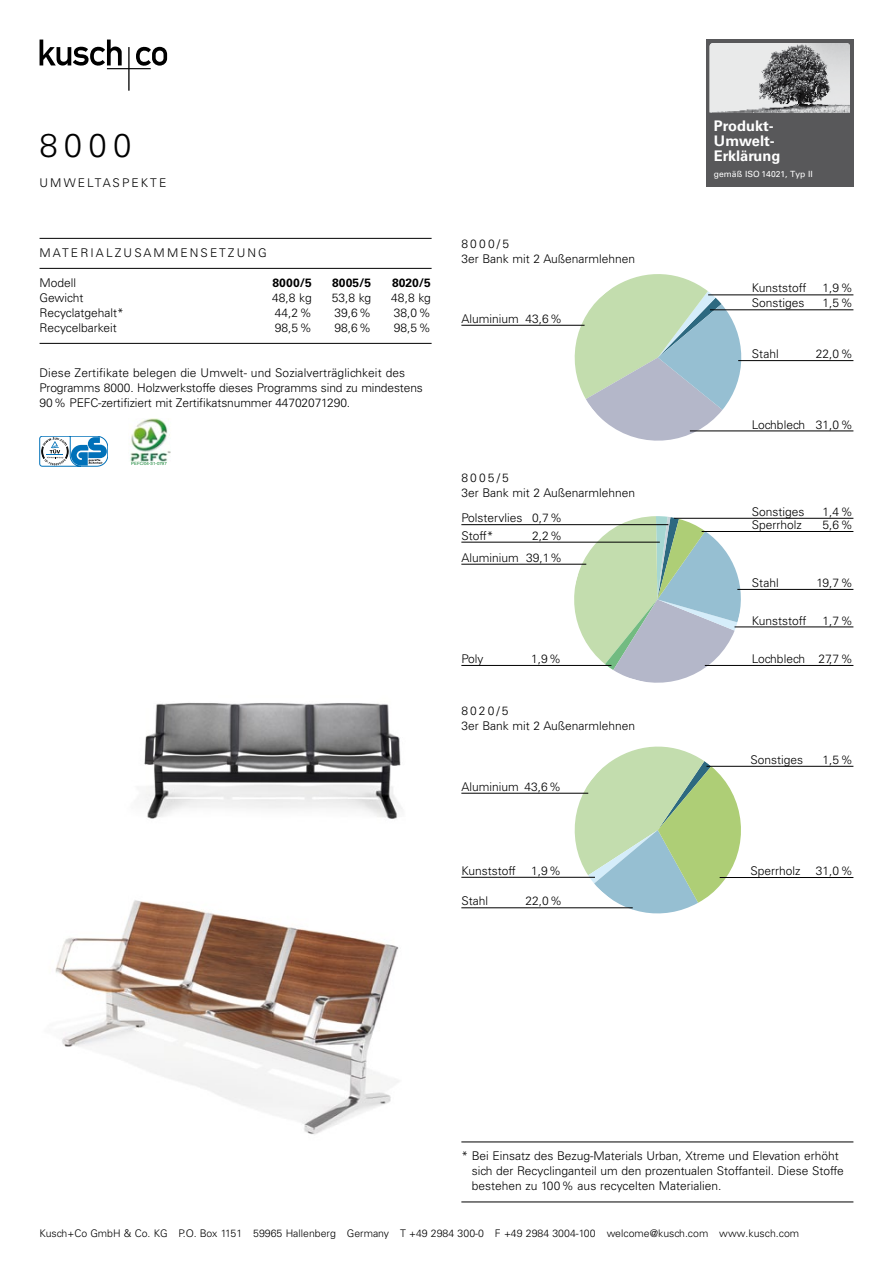
<style>
.page{position:relative;width:893px;height:1263px;background:#fff}
.page>*{position:absolute;margin:0;border:0;box-sizing:border-box;transform-origin:0 0}
.t1{font:300 33px "Univers LT";color:#000}
.t2{font:700 14.7px/14.7px "Univers LT";color:#fff}
.t3{font:300 12px/15px "Univers LT";color:#000}
.t4{font:300 12px "Univers LT";letter-spacing:.175em;color:#000}
.t5{font:700 12px "Univers LT";color:#000}
.t6{font:300 10.5px "Univers LT";color:#000}
.t7{font:8.55px "Univers LT";color:#fff}
.t8{font:4.35px "Helvetica";letter-spacing:.01em;color:#0d812e}
</style>
<div class="page">
<svg style="left:40px;top:40px;width:127px;height:51px"></svg>
<div style="left:706px;top:40px;width:147px;height:147px;background:#58585a"></div>
<img style="left:710px;top:43px;width:140px;height:70px">
<hr style="left:40px;top:238px;width:392px;height:1px;background:#000">
<hr style="left:40px;top:268px;width:392px;height:1px;background:#000">
<hr style="left:40px;top:343px;width:392px;height:1px;background:#000">
<svg style="left:40px;top:436px;width:68px;height:30px"></svg>
<img style="left:130px;top:418px;width:41px;height:43px">
<hr style="left:461px;top:1142px;width:392px;height:1px;background:#000">
<hr style="left:461px;top:1202px;width:392px;height:1px;background:#000">
<svg style="left:560px;top:516px;width:195px;height:167px"></svg>
<hr style="left:705px;top:665px;width:148px;height:1px;background:#000">
<hr style="left:734px;top:627px;width:119px;height:1px;background:#000">
<hr style="left:737px;top:589px;width:116px;height:1px;background:#000">
<hr style="left:702px;top:531px;width:151px;height:1px;background:#000">
<hr style="left:674px;top:518px;width:179px;height:1px;background:#000">
<hr style="left:461px;top:524px;width:207px;height:1px;background:#000">
<hr style="left:461px;top:542px;width:199px;height:1px;background:#000">
<svg style="left:559px;top:274px;width:197px;height:167px"></svg>
<hr style="left:710px;top:310px;width:143px;height:1px;background:#000">
<hr style="left:461px;top:325px;width:124px;height:1px;background:#000">
<hr style="left:690px;top:431px;width:163px;height:1px;background:#000">
<hr style="left:708px;top:295px;width:145px;height:1px;background:#000">
<svg style="left:559px;top:746px;width:198px;height:168px"></svg>
<hr style="left:461px;top:793px;width:127px;height:1px;background:#000">
<hr style="left:461px;top:877px;width:134px;height:1px;background:#000">
<hr style="left:461px;top:907px;width:172px;height:1px;background:#000">
<hr style="left:720px;top:877px;width:133px;height:1px;background:#000">
<hr style="left:706px;top:766px;width:147px;height:1px;background:#000">
<hr style="left:461px;top:665px;width:150px;height:1px;background:#000">
<img style="left:144px;top:702px;width:258px;height:117px">
<img style="left:55px;top:900px;width:344px;height:235px">
<hr style="left:738px;top:360px;width:115px;height:1px;background:#000">
<hr style="left:461px;top:564px;width:125px;height:1px;background:#000">
<h1 class="t1" style="left:40px;top:125px;width:94px">8000</h1>
<p class="t4" style="left:40px;top:175px;width:128px">Umweltaspekte</p>
<p class="t4" style="left:40px;top:245px;width:127px">Materialz usamm</p>
<p class="t4" style="left:180px;top:245px;width:88px">ensetz ung</p>
<p class="t3" style="left:40px;top:275px;width:38px">Modell</p>
<p class="t5" style="left:273px;top:275px;width:41px">8000/5</p>
<p class="t5" style="left:332px;top:275px;width:40px">8005/5</p>
<p class="t5" style="left:392px;top:275px;width:40px">8020/5</p>
<p class="t3" style="left:40px;top:290px;width:45px">Gewicht</p>
<p class="t3" style="left:272px;top:290px;width:41px">48,8 kg</p>
<p class="t3" style="left:332px;top:290px;width:41px">53,8 kg</p>
<p class="t3" style="left:391px;top:290px;width:41px">48,8 kg</p>
<p class="t3" style="left:40px;top:305px;width:86px">Recyclatgehalt*</p>
<p class="t3" style="left:275px;top:305px;width:38px">44,2%</p>
<p class="t3" style="left:334px;top:305px;width:38px">39,6%</p>
<p class="t3" style="left:394px;top:305px;width:38px">38,0%</p>
<p class="t3" style="left:40px;top:320px;width:79px">Recycelbarkeit</p>
<p class="t3" style="left:275px;top:320px;width:38px">98,5%</p>
<p class="t3" style="left:334px;top:320px;width:38px">98,6%</p>
<p class="t3" style="left:394px;top:320px;width:38px">98,5%</p>
<p class="t3" style="left:40px;top:365px;width:385px">Diese Zertifikate belegen die U mwelt- und Sozialverträglichkeit des<br>Programms 8000. Holzwerkstoffe dieses Programms sind zu mindestens<br>90% PE FC-zertifiziert mit Zertifikatsnummer 44702071290.</p>
<p class="t8" style="left:131px;top:460px;width:37px">PEFC/04-31-0797</p>
<p class="t3" style="left:461px;top:236px;width:175px">8000/5<br>3er Bank mit 2 Außenarmlehnen</p>
<p class="t3" style="left:461px;top:311px;width:102px">Aluminium 43,6%</p>
<p class="t3" style="left:461px;top:470px;width:175px">8005/5<br>3er Bank mit 2 Außenarmlehnen</p>
<p class="t3" style="left:461px;top:509px;width:102px;line-height:17.5px">Polstervlies 0,7%<br>Stoff*</p>
<p class="t3" style="left:532px;top:528px;width:32px">2,2%</p>
<p class="t3" style="left:461px;top:550px;width:102px">Aluminium 39,1%</p>
<p class="t3" style="left:461px;top:651px;width:24px">Poly</p>
<p class="t3" style="left:531px;top:651px;width:32px">1,9%</p>
<p class="t3" style="left:461px;top:704px;width:175px">8020/5<br>3er Bank mit 2 Außenarmlehnen</p>
<p class="t3" style="left:461px;top:779px;width:101px">Aluminium 43,6%</p>
<p class="t3" style="left:461px;top:863px;width:56px">Kunststoff</p>
<p class="t3" style="left:531px;top:863px;width:32px">1,9%</p>
<p class="t3" style="left:461px;top:894px;width:28px">Stahl</p>
<p class="t3" style="left:525px;top:894px;width:38px">22,0%</p>
<p class="t2" style="left:714px;top:119px;width:68px">Produkt-<br>Umwelt-<br>Erklärung</p>
<p class="t7" style="left:714px;top:169px;width:100px">gemäß ISO 14021, Typ II</p>
<p class="t3" style="left:752px;top:281px;width:56px">Kunststoff</p>
<p class="t3" style="left:822px;top:281px;width:32px">1,9%</p>
<p class="t3" style="left:752px;top:296px;width:54px">Sonstiges</p>
<p class="t3" style="left:822px;top:296px;width:32px">1,5%</p>
<p class="t3" style="left:752px;top:346px;width:28px">Stahl</p>
<p class="t3" style="left:816px;top:346px;width:38px">22,0%</p>
<p class="t3" style="left:752px;top:417px;width:102px">Lochblech 31,0%</p>
<p class="t3" style="left:752px;top:504px;width:54px">Sonstiges</p>
<p class="t3" style="left:822px;top:504px;width:32px">1,4%</p>
<p class="t3" style="left:752px;top:517px;width:51px">Sperrholz</p>
<p class="t3" style="left:822px;top:517px;width:32px">5,6%</p>
<p class="t3" style="left:752px;top:575px;width:28px">Stahl</p>
<p class="t3" style="left:816px;top:575px;width:38px">19,7%</p>
<p class="t3" style="left:752px;top:613px;width:56px">Kunststoff</p>
<p class="t3" style="left:822px;top:613px;width:32px">1,7%</p>
<p class="t3" style="left:752px;top:651px;width:102px">Lochblech 27,7%</p>
<p class="t3" style="left:750px;top:752px;width:54px">Sonstiges</p>
<p class="t3" style="left:822px;top:752px;width:32px">1,5%</p>
<p class="t3" style="left:750px;top:863px;width:51px">Sperrholz</p>
<p class="t3" style="left:816px;top:863px;width:38px">31,0%</p>
<p class="t3" style="left:472px;top:1148px;width:374px;text-indent:-10px">* Bei Einsatz des Bezug-Materials U rban, Xtreme und Elevation erhöht sich der Recyclinganteil um den prozentualen Stoffanteil. Diese Stoffe bestehen zu 100% aus recycelten Materialien.</p>
<p class="t6" style="left:40px;top:1226px;width:357px">Kusch+Co GmbH &amp; Co. KG P.O. Box 1151 59965 Hallenberg Germany T</p>
<p class="t6" style="left:409px;top:1226px;width:392px">+49 2984 300-0 F +49 2984 3004-100 welcome@kusch.com www.kusch.com</p>
</div>
